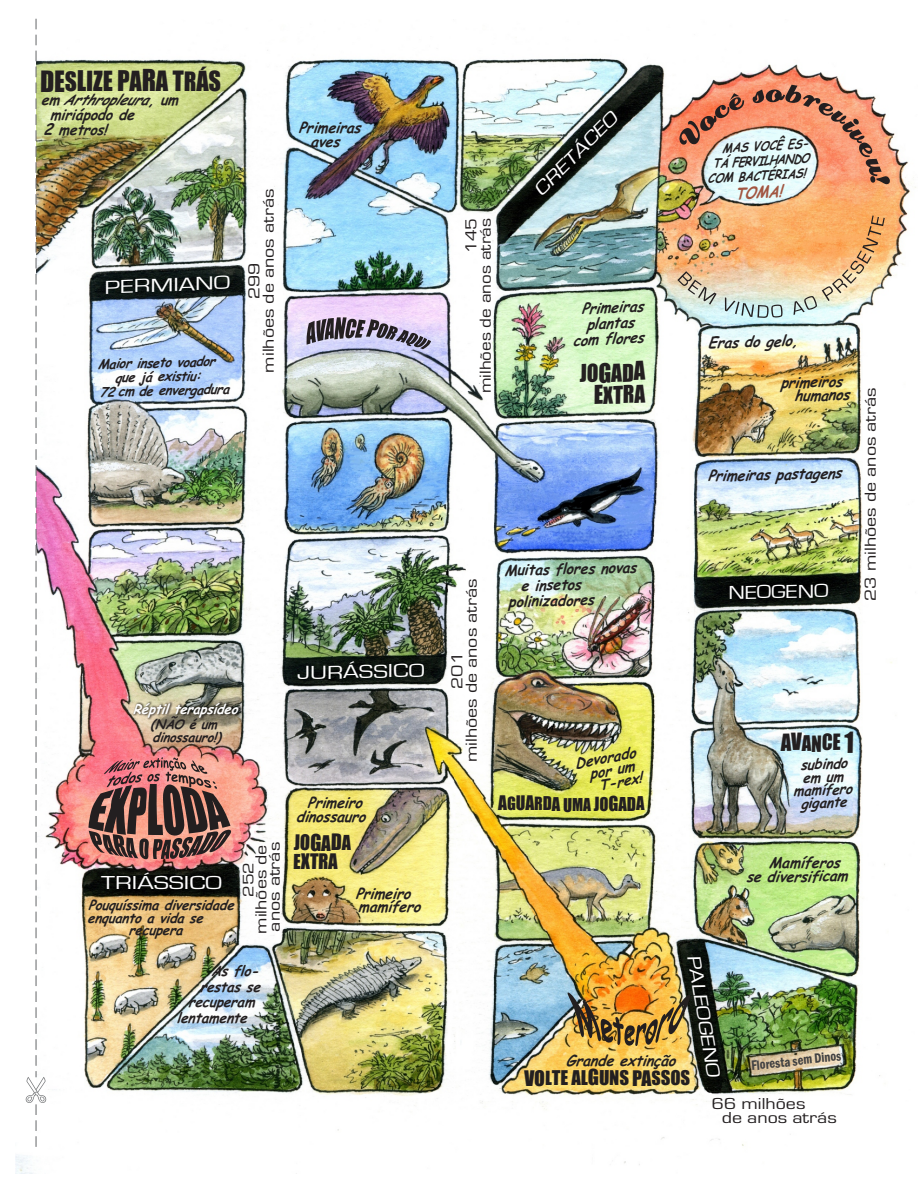
<style>
.page{position:relative;width:918px;height:1188px;background:#fff}
.page>*{position:absolute;margin:0;border:0;box-sizing:border-box;transform-origin:0 0}
.t1{font:25.65px "Impact";color:#231f20;scale:.94 1}
.t2{font:22.65px/22.4px "Impact";color:#231f20;text-align:center;scale:.94 1}
.t3{font:20.7px "Impact";color:#231f20;scale:.94 1}
.t4{font:19.8px "Impact";color:#231f20;scale:.94 1}
.t5{font:19.5px "Eurostile";color:#fff;scale:1.21 1}
.t6{font:19.5px "Eurostile";color:#fff;scale:1.33 1}
.t7{font:19.5px "Eurostile";color:#fff;scale:1.38 1}
.t8{font:19.5px "Eurostile";color:#fff;scale:1.37 1}
.t9{font:italic 19.2px "Eurostile";color:#fff;scale:1.26 1}
.t10{font:18.75px "Impact";color:#231f20}
.t11{font:17.55px "Impact";color:#231f20;scale:.94 1}
.t12{font:16.5px/14.2px "Eurostile";color:#231f20;text-align:center;scale:1.21 1}
.t13{font:16.5px/14.2px "Eurostile";color:#231f20;text-align:right;scale:1.16 1}
.t14{font:italic 700 16.35px "Comic Sans MS";color:#a25641;scale:.86 1}
.t15{font:15.75px "Eurostile";color:#231f20;scale:1.21 1}
.t16{font:italic 700 15px/15.6px "Comic Sans MS";color:#231f20;text-align:center;scale:.93 1}
.t17{font:italic 700 14.7px "Comic Sans MS";color:#231f20;scale:.93 1}
.t18{font:italic 700 14.55px "Comic Sans MS";color:#231f20;scale:.95 1}
.t19{font:italic 700 14.25px/12.9px "Comic Sans MS";color:#231f20;text-align:center;scale:.93 1}
.t20{font:600 condensed 13.95px "Franklin Gothic";color:#414142;scale:.9 1}
.t21{font:italic 700 13.8px/12.5px "Comic Sans MS";color:#231f20;scale:.93 1}
.t22{font:italic 700 13.65px "Comic Sans MS";color:#fff;scale:.93 1}
.t23{font:italic 700 13.5px "Comic Sans MS";color:#231f20;scale:.93 1}
.t24{font:italic 700 13.2px/12.9px "Comic Sans MS";color:#231f20;scale:.93 1}
.t25{font:italic 700 12.9px "Comic Sans MS";color:#231f20;scale:.86 1}
.s1{font-size:27.15px}
.s2{font-size:24.75px}
.s3{font-size:26.4px}
.s4{font-size:28.05px}
.s5{font-size:25.95px}
.s6{font-size:16.05px}
.s7{font-size:22.8px}
.s8{font-size:24px}
.s9{font-size:21.75px}
.s10{font-size:21.9px}
.s11{font-size:19.95px}
.s12{font-size:18.6px}
.s13{font-size:16.95px}
.s14{font-size:16.35px}
.s15{font-size:18px}
.s16{font-size:19.2px}
.s17{font-size:17.7px}
.s18{font-size:21.6px}
.s19{font-size:21px}
.s20{font-size:19.05px}
.s21{font-size:19.8px}
.s22{font-size:20.4px}
.s23{font-size:18.9px}
</style>
<div class="page">
<img style="left:16px;top:50px;width:900px;height:1123px">
<svg style="left:679px;top:85px;width:211px;height:99px;background:#d9a893"></svg>
<div style="left:131px;top:701px;width:111px;height:21px;background:#231f20;opacity:.8"></div>
<img style="left:16px;top:18px;width:215px;height:1129px">
<svg style="left:677px;top:271px;width:40px;height:34px"></svg>
<svg style="left:725px;top:215px;width:160px;height:103px;background:#e9c294"></svg>
<svg style="left:306px;top:317px;width:125px;height:32px;background:#9a93aa"></svg>
<img style="left:567px;top:992px;width:124px;height:54px">
<svg style="left:844px;top:731px;width:9px;height:22px"></svg>
<p class="t1" style="left:40px;top:67px;width:196px"><span class="s1">DE</span><span class="s2">S</span><span class="s3">L</span>IZE <span class="s3">P</span>A<span class="s4">R</span><span class="s5">A T</span><span class="s2">R</span>ÁS</p>
<p class="t17" style="left:41px;top:91px;width:190px">e mArthropleura,u m</p>
<p class="t17" style="left:50px;top:106px;width:129px">miriápodode</p>
<p class="t17" style="left:43px;top:121px;width:107px"><span class="s6">2</span>metros!</p>
<p class="t16" style="left:299px;top:120px;width:106px">Primeiras</p>
<p class="t16" style="left:310px;top:134px;width:71px">aves</p>
<p class="t25" style="left:722px;top:141px;width:107px;rotate:-3deg">MAS VOCÊ ES-</p>
<p class="t25" style="left:712px;top:156px;width:114px;rotate:-3deg">TÁ FERVILHANDO</p>
<p class="t25" style="left:707px;top:171px;width:116px;rotate:-3deg">COM BACTÉRIAS!</p>
<p class="t14" style="left:734px;top:184px;width:56px;rotate:-3deg">TOMA!</p>
<p class="t9" style="left:529px;top:184px;width:88px;rotate:-45deg">CRETÁCEO</p>
<p class="t12" style="left:261px;top:373px;width:154px;rotate:-90deg">milhões de anos atrás</p>
<p class="t13" style="left:464px;top:393px;width:153px;rotate:-90deg">145<br>milhões de anos atrás</p>
<p class="t12" style="left:247px;top:299px;width:32px;rotate:-90deg">299</p>
<h3 class="t8" style="left:104px;top:275px;width:93px;rotate:-2deg">PERMIANO</h3>
<p class="t16" style="left:581px;top:301px;width:68px;rotate:-3deg">Primeiras</p>
<p class="t16" style="left:571px;top:318px;width:78px;rotate:-3deg">plantas com flores</p>
<p class="t16" style="left:708px;top:335px;width:98px;rotate:-1deg">Eras do gelo,</p>
<p class="t23" style="left:98px;top:356px;width:128px;rotate:-1deg">Maior inseto voador</p>
<p class="t23" style="left:115px;top:370px;width:94px;rotate:-1deg">que já existiu:</p>
<p class="t23" style="left:99px;top:384px;width:141px;rotate:-1deg">72 cm de envergadura</p>
<h2 class="t2" style="left:579px;top:363px;width:71px;rotate:-2deg">JO<span class="s2">G</span><span class="s7">A</span>D<span class="s8">A<br>E</span><span class="s9">X</span>TRA</h2>
<p class="t16" style="left:794px;top:376px;width:61px;line-height:13.5px;text-align:left;text-indent:-13px;rotate:-1deg">primeiros humanos</p>
<p class="t16" style="left:708px;top:468px;width:145px;rotate:-1deg">Primeiras pastagens</p>
<p class="t16" style="left:504px;top:562px;width:143px;rotate:-1deg">Muitas flores novas</p>
<p class="t16" style="left:521px;top:578px;width:66px;rotate:-1deg">e insetos</p>
<p class="t16" style="left:508px;top:594px;width:94px;rotate:-1deg">polinizadores</p>
<p class="t12" style="left:450px;top:762px;width:154px;rotate:-90deg">201<br>milhões de anos atrás</p>
<h3 class="t5" style="left:728px;top:581px;width:84px;rotate:-1deg">NEOGENO</h3>
<h3 class="t6" style="left:297px;top:661px;width:97px;rotate:-1deg">JURÁSSICO</h3>
<p class="t22" style="left:133px;top:701px;width:149px">Réptilterapsídeo</p>
<p class="t24" style="left:150px;top:718px;width:111px">(NÃOéum dinossauro!)</p>
<h3 class="t3" style="left:781px;top:732px;width:65px;rotate:-1deg"><span class="s10">AV</span><span class="s11">A</span>NCE</h3>
<p class="t18" style="left:573px;top:756px;width:66px;rotate:-11deg">Devorado</p>
<p class="t19" style="left:792px;top:759px;width:65px;rotate:-2deg">subindo em um mamífero gigante</p>
<p class="t18" style="left:588px;top:766px;width:49px;rotate:-11deg">por um</p>
<p class="t18" style="left:597px;top:778px;width:48px;rotate:-11deg">T-rex!</p>
<p class="t16" style="left:307px;top:795px;width:99px">Primeiro</p>
<p class="t11" style="left:498px;top:794px;width:157px"><span class="s12">A</span><span class="s13">G</span><span class="s12">UA</span><span class="s13">R</span>DA U<span class="s14">MA</span> <span class="s15">J</span>O<span class="s16">G</span><span class="s17">AD</span>A</p>
<p class="t16" style="left:296px;top:809px;width:114px">dinossauro</p>
<p class="t4" style="left:294px;top:832px;width:66px">JO<span class="s18">G</span><span class="s11">A</span><span class="s19">D</span><span class="s20">A</span></p>
<p class="t4" style="left:293px;top:850px;width:53px"><span class="s20">E</span>XTRA</p>
<p class="t16" style="left:769px;top:855px;width:116px">Mamíferos</p>
<p class="t16" style="left:746px;top:869px;width:149px">sediversificam</p>
<p class="t16" style="left:355px;top:886px;width:99px">Primeiro</p>
<p class="t12" style="left:267px;top:932px;width:76px;rotate:-90deg">anos atrás</p>
<p class="t12" style="left:254px;top:934px;width:75px;rotate:-90deg">milhões de</p>
<p class="t7" style="left:101px;top:871px;width:89px">TRIÁSSICO</p>
<p class="t15" style="left:239px;top:897px;width:31px;rotate:-90deg">252</p>
<p class="t21" style="left:87px;top:899px;width:194px">Pouquíssimadiversidade enquantoavidase</p>
<p class="t16" style="left:358px;top:899px;width:107px">mamífero</p>
<p class="t21" style="left:128px;top:924px;width:95px">recupera</p>
<p class="t19" style="left:211px;top:965px;width:89px">Asflo-</p>
<p class="t19" style="left:200px;top:980px;width:103px">restasse</p>
<p class="t19" style="left:188px;top:996px;width:109px">recuperam</p>
<p class="t19" style="left:177px;top:1011px;width:113px">lentamente</p>
<h3 class="t5" style="left:705px;top:953px;width:104px;rotate:80deg">PALEOGENO</h3>
<p class="t20" style="left:750px;top:1057px;width:102px;rotate:-6deg">Floresta sem Dinos</p>
<p class="t16" style="left:566px;top:1053px;width:157px">Grandeextinção</p>
<p class="t10" style="left:524px;top:1068px;width:169px"><span class="s21">VO</span><span class="s15">L</span>TE AL<span class="s22">G</span><span class="s23">U</span>NS <span class="s21">PA</span><span class="s15">S</span>SOS</p>
<p class="t12" style="left:722px;top:1096px;width:96px;text-align:left;text-indent:-10px">66 milhões<br>de anos atrás</p>
<p class="t12" style="left:863px;top:601px;width:178px;rotate:-90deg">23 milhões de anos atrás</p>
</div>
